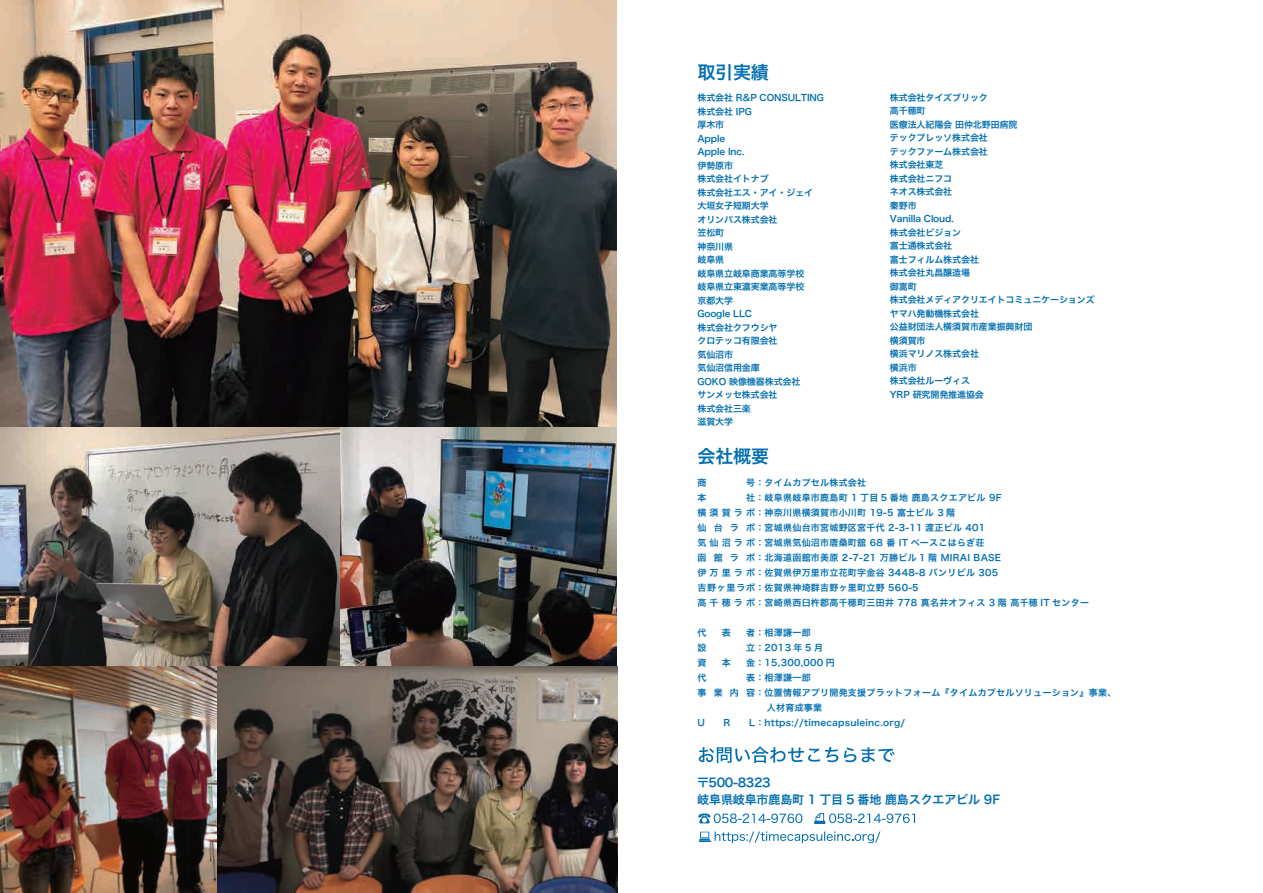
<style>
.page{position:relative;width:1263px;height:893px;background:#fff}
.page>*{position:absolute;margin:0;border:0;box-sizing:border-box;transform-origin:0 0}
.t1{font:18px "Hiragino Sans W6";letter-spacing:-.01em;color:#006eb0}
.t2{font:12px "Hiragino Sans W6";letter-spacing:-.01em;color:#006eb0}
.t3{font:9px/13.5px "Hiragino Sans W6";letter-spacing:-.01em;color:#006eb0}
.t4{font:9px/15px "Hiragino Sans W6";letter-spacing:.03em;color:#006eb0}
</style>
<div class="page">
<svg style="left:699px;top:747px;width:139px;height:16px"></svg>
<svg style="left:844px;top:747px;width:51px;height:15px"></svg>
<svg style="left:699px;top:831px;width:181px;height:12px"></svg>
<svg style="left:814px;top:813px;width:101px;height:11px"></svg>
<svg style="left:698px;top:813px;width:104px;height:10px"></svg>
<img style="left:0;top:0;width:617px;height:893px">
<p class="t1" style="left:697px;top:56px;width:73px">取引実績</p>
<p class="t3" style="left:697px;top:91px;width:128px">株式会社 R&amp;P CONSULTING株式会社 IPG<br>厚木市<br>Apple<br>Apple Inc.<br>伊勢原市<br>株式会社イトナブ<br>株式会社エス・アイ・ジェイ大垣女子短期大学<br>オリンパス株式会社<br>笠松町<br>神奈川県<br>岐阜県<br>岐阜県立岐阜商業高等学校<br>岐阜県立東濃実業高等学校<br>京都大学<br>Google LLC<br>株式会社クフウシヤ<br>クロテッコ有限会社<br>気仙沼市<br>気仙沼信用金庫<br>GOKO 映像機器株式会社<br>サンメッセ株式会社<br>株式会社三楽<br>滋賀大学</p>
<p class="t3" style="left:890px;top:90px;width:206px">株式会社タイズブリック<br>高千穂町<br>医療法人紀陽会 田仲北野田病院<br>テックプレッソ株式会社<br>テックファーム株式会社<br>株式会社東芝<br>株式会社ニフコ<br>ネオス株式会社<br>秦野市<br>Vanilla Cloud.<br>株式会社ビジョン<br>富士通株式会社<br>富士フィルム株式会社<br>株式会社丸昌醸造場<br>御嵩町<br>株式会社メディアクリエイトコミュニケーションズヤマハ発動機株式会社<br>公益財団法人横須賀市産業振興財団<br>横須賀市<br>横浜マリノス株式会社<br>横浜市<br>株式会社ルーヴィス<br>YRP 研究開発推進協会</p>
<p class="t1" style="left:698px;top:440px;width:73px">会社概要</p>
<p class="t3" style="left:697px;top:475px;width:10px">商</p>
<p class="t4" style="left:746px;top:474px;width:122px">号：タイムカプセル株式会社</p>
<p class="t3" style="left:697px;top:490px;width:10px">本</p>
<p class="t4" style="left:697px;top:489px;width:393px;text-indent:49px">社：岐阜県岐阜市鹿島町 1 丁目 5 番地 鹿島スクエアビル 9F<br>横須賀ラボ：神奈川県横須賀市小川町 19-5 富士ビル 3 階<br>仙 台 ラ ボ：宮城県仙台市宮城野区宮千代 2-3-11 渡正ビル 401<br>気仙沼ラボ：宮城県気仙沼市唐桑町舘 68 番 IT ベースこはらぎ荘<br>函 館 ラ ボ：北海道函館市美原 2-7-21 万勝ビル 1 階 MIRAI BASE<br>伊万里ラボ：佐賀県伊万里市立花町字金谷 3448-8 バンリビル 305<br>吉野ヶ里ラボ：佐賀県神埼群吉野ヶ里町立野 560-5<br>高千穂ラボ：宮崎県西臼杵郡高千穂町三田井 778 真名井オフィス 3 階高千穂 IT センター</p>
<p class="t3" style="left:697px;top:625px;width:10px">代</p>
<p class="t3" style="left:722px;top:625px;width:10px">表</p>
<p class="t3" style="left:746px;top:625px;width:66px">者：相澤謙一郎</p>
<p class="t3" style="left:697px;top:640px;width:10px">設</p>
<p class="t3" style="left:746px;top:640px;width:78px">立：2013 年 5 月</p>
<p class="t3" style="left:697px;top:655px;width:10px">資</p>
<p class="t3" style="left:722px;top:655px;width:10px">本</p>
<p class="t3" style="left:746px;top:655px;width:90px">金：15,300,000 円</p>
<p class="t3" style="left:697px;top:670px;width:10px">代</p>
<p class="t4" style="left:697px;top:669px;width:420px;text-indent:49px">表：相澤謙一郎<br>事 業 内 容：位置情報アプリ開発支援プラットフォーム『タイムカプセルソリューション』事業、</p>
<p class="t3" style="left:697px;top:715px;width:9px">U</p>
<p class="t3" style="left:724px;top:715px;width:8px">R</p>
<p class="t4" style="left:749px;top:714px;width:157px">L：https://timecapsuleinc.org/</p>
<p class="t3" style="left:758px;top:700px;width:66px">　人材育成事業</p>
<p class="t2" style="left:697px;top:771px;width:75px">〒500-8323</p>
<p class="t2" style="left:697px;top:788px;width:304px">岐阜県岐阜市鹿島町 1 丁目 5 番地 鹿島スクエアビル 9F</p>
</div>
